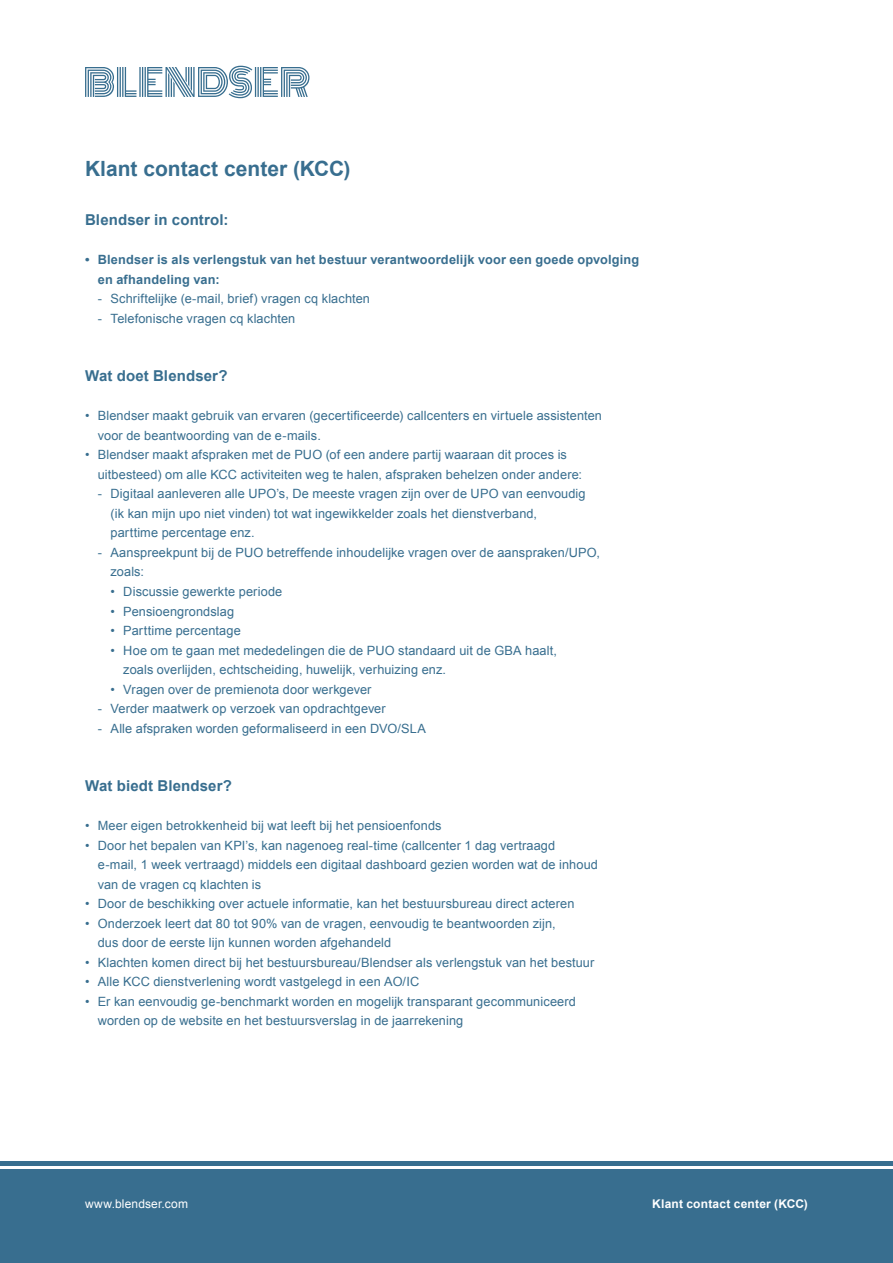
<style>
.page{position:relative;width:893px;height:1263px;background:#fff}
.page>*{position:absolute;margin:0;border:0;box-sizing:border-box;transform-origin:0 0}
.Kop{font:700 21px "Arial";color:#386e8f}
.Tussenkop{font:700 15px "Arial";letter-spacing:.01em;color:#386e8f}
.Platte_tekst{font:12.75px/19.5px "Arial";letter-spacing:.01em;color:#386e8f}
.Platte_tekst-2{font:700 12.75px/19.5px "Arial";letter-spacing:.015em;color:#386e8f}
.t1{font:700 12px "Arial";letter-spacing:.015em;color:#fff}
.t2{font:12px "Arial";letter-spacing:.01em;color:#fff}
</style>
<div class="page">
<hr style="left:0;top:1161px;width:893px;height:4px;background:#386e8f">
<div style="left:0;top:1169px;width:893px;height:94px;background:#386e8f"></div>
<svg style="left:85px;top:66px;width:224px;height:32px"></svg>
<p class="Kop" style="left:85px;top:154px;width:267px">Klant contact center (KCC)</p>
<p class="Tussenkop" style="left:85px;top:210px;width:145px">Blendser in control:</p>
<p class="Platte_tekst-2" style="left:98px;top:251px;width:543px;text-indent:-13px">• Blendser is als verlengstuk van het bestuur verantwoordelijk voor een goede opvolging en afhandeling van:</p>
<p class="Platte_tekst" style="left:98px;top:289px;width:274px">- Schriftelijke (e-mail, brief) vragen cq klachten</p>
<p class="Platte_tekst" style="left:98px;top:309px;width:199px">- Telefonische vragen cq klachten</p>
<p class="Tussenkop" style="left:85px;top:366px;width:144px">Wat doet Blendser?</p>
<p class="Platte_tekst" style="left:98px;top:406px;width:506px;text-indent:-13px">• Blendser maakt gebruik van ervaren (gecertificeerde) callcenters en virtuele assistenten voor de beantwoording van de e-mails.</p>
<p class="Platte_tekst" style="left:98px;top:445px;width:486px;text-indent:-13px">• Blendser maakt afspraken met de PUO (of een andere partij waaraan dit proces is uitbesteed) om alle KCC activiteiten weg te halen, afspraken behelzen onder andere:</p>
<p class="Platte_tekst" style="left:111px;top:484px;width:477px;text-indent:-13px">- Digitaal aanleveren alle UPO’s, De meeste vragen zijn over de UPO van eenvoudig (ik kan mijn upo niet vinden) tot wat ingewikkelder zoals het dienstverband, parttime percentage enz.</p>
<p class="Platte_tekst" style="left:111px;top:543px;width:491px;text-indent:-13px">- Aanspreekpunt bij de PUO betreffende inhoudelijke vragen over de aanspraken/UPO, zoals:</p>
<p class="Platte_tekst" style="left:111px;top:582px;width:173px">• Discussie gewerkte periode</p>
<p class="Platte_tekst" style="left:111px;top:601px;width:125px">• Pensioengrondslag</p>
<p class="Platte_tekst" style="left:111px;top:621px;width:132px">• Parttime percentage</p>
<p class="Platte_tekst" style="left:123px;top:640px;width:435px;text-indent:-13px">• Hoe om te gaan met mededelingen die de PUO standaard uit de GBA haalt, zoals overlijden, echtscheiding, huwelijk, verhuizing enz.</p>
<p class="Platte_tekst" style="left:111px;top:679px;width:262px">• Vragen over de premienota door werkgever</p>
<p class="Platte_tekst" style="left:98px;top:699px;width:289px">- Verder maatwerk op verzoek van opdrachtgever</p>
<p class="Platte_tekst" style="left:98px;top:718px;width:330px">- Alle afspraken worden geformaliseerd in een DVO/SLA</p>
<p class="Tussenkop" style="left:85px;top:776px;width:149px">Wat biedt Blendser?</p>
<p class="Platte_tekst" style="left:85px;top:816px;width:358px">• Meer eigen betrokkenheid bij wat leeft bij het pensioenfonds</p>
<p class="Platte_tekst" style="left:98px;top:835px;width:502px;text-indent:-13px">• Door het bepalen van KPI’s, kan nagenoeg real-time (callcenter 1 dag vertraagd<br>e-mail, 1 week vertraagd) middels een digitaal dashboard gezien worden wat de inhoud van de vragen cq klachten is</p>
<p class="Platte_tekst" style="left:85px;top:894px;width:491px">• Door de beschikking over actuele informatie, kan het bestuursbureau direct acteren</p>
<p class="Platte_tekst" style="left:98px;top:913px;width:459px;text-indent:-13px">• Onderzoek leert dat 80 tot 90% van de vragen, eenvoudig te beantwoorden zijn, dus door de eerste lijn kunnen worden afgehandeld</p>
<p class="Platte_tekst" style="left:85px;top:952px;width:511px">• Klachten komen direct bij het bestuursbureau/Blendser als verlengstuk van het bestuur</p>
<p class="Platte_tekst" style="left:85px;top:972px;width:336px">• Alle KCC dienstverlening wordt vastgelegd in een AO/IC</p>
<p class="Platte_tekst" style="left:98px;top:991px;width:480px;text-indent:-13px">• Er kan eenvoudig ge-benchmarkt worden en mogelijk transparant gecommuniceerd worden op de website en het bestuursverslag in de jaarrekening</p>
<p class="t2" style="left:85px;top:1196px;width:104px">www.blendser.com</p>
<p class="t1" style="left:652px;top:1196px;width:157px">Klant contact center (KCC)</p>
</div>
